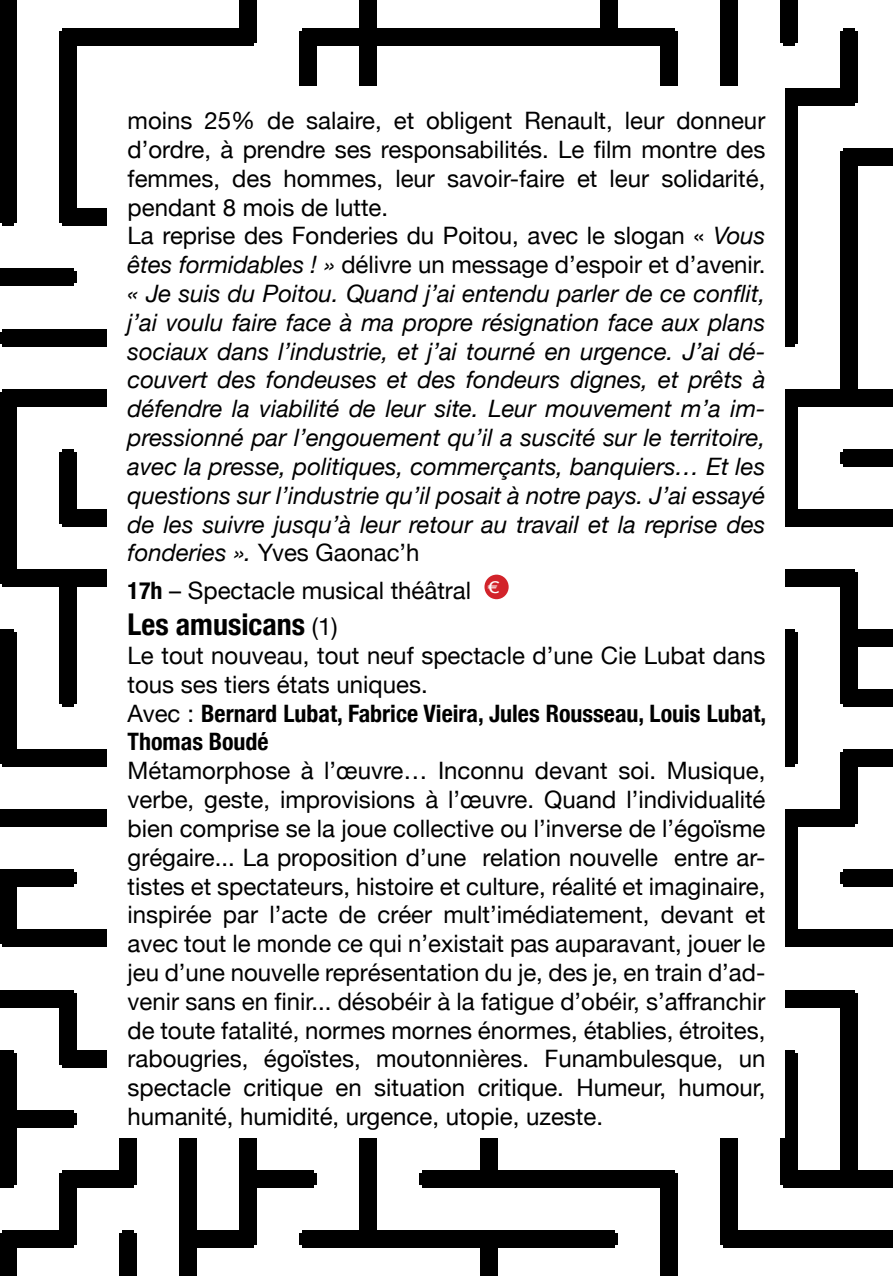
<style>
.page{position:relative;width:893px;height:1276px;background:#fff}
.page>*{position:absolute;margin:0;border:0;box-sizing:border-box;transform-origin:0 0}
.t1{font:700 condensed 30px "Helvetica Neue";color:#000}
.t2{font:24px/28.8px "Helvetica Neue";color:#000}
.t3{font:italic 24px/28.8px "Helvetica Neue";color:#000}
.s1{font-style:normal}
.s2{font-weight:700;font-stretch:condensed}
.s3{font-weight:400;font-stretch:normal;font-size:24px}
</style>
<div class="page">
<img style="left:0;top:0;width:893px;height:1276px">
<div style="left:108px;top:86px;width:677px;height:1051px;background:#fff"></div>
<div style="left:484px;top:574px;width:25px;height:25px;background:#d2232a;border-radius:50%"></div>
<p class="t3" style="left:128px;top:106px;width:639px"><span class="s1">moins 25% de salaire, et obligent Renault, leur donneur d’ordre, à prendre ses responsabilités. Le film montre des femmes, des hommes, leur savoir-faire et leur solidarité, pendant 8 mois de lutte.<br>La reprise des Fonderies du Poitou, avec le slogan «</span> Vous êtes formidables ! » <span class="s1">délivre un message d’espoir et d’avenir. </span>« Je suis du Poitou. Quand j’ai entendu parler de ce conflit, j’ai voulu faire face à ma propre résignation face aux plans sociaux dans l’industrie, et j’ai tourné en urgence. J’ai dé&shy;couvert des fondeuses et des fondeurs dignes, et prêts à défendre la viabilité de leur site. Leur mouvement m’a im&shy;pressionné par l’engouement qu’il a suscité sur le territoire, avec la presse, politiques, commerçants, banquiers… Et les questions sur l’industrie qu’il posait à notre pays. J’ai essayé de les suivre jusqu’à leur retour au travail et la reprise des fonderies ». <span class="s1">Yves Gaonac’h</span></p>
<p class="t2" style="left:128px;top:576px;width:373px"><span class="s2">17h</span> – Spectacle musical théâtral <sup>€</sup></p>
<p class="t1" style="left:128px;top:606px;width:212px">Les amusicans <span class="s3">(1)</span></p>
<p class="t2" style="left:128px;top:641px;width:640px">Le tout nouveau, tout neuf spectacle d’une Cie Lubat dans tous ses tiers états uniques.<br>Avec : <span class="s2">Bernard Lubat, Fabrice Vieira, Jules Rousseau, Louis Lubat, Thomas Boudé</span></p>
<p class="t2" style="left:128px;top:756px;width:639px;text-align:justify">Métamorphose à l’œuvre… Inconnu devant soi. Musique, verbe, geste, improvisions à l’œuvre. Quand l’individualité bien comprise se la joue collective ou l’inverse de l’égoïsme grégaire... La proposition d’une relation nouvelle entre ar&shy;tistes et spectateurs, histoire et culture, réalité et imaginaire, inspirée par l’acte de créer mult’imédiatement, devant et avec tout le monde ce qui n’existait pas auparavant, jouer le jeu d’une nouvelle représentation du je, des je, en train d’ad&shy;venir sans en finir... désobéir à la fatigue d’obéir, s’affranchir de toute fatalité, normes mornes énormes, établies, étroites, rabougries, égoïstes, moutonnières. Funambulesque, un spectacle critique en situation critique. Humeur, humour, humanité, humidité, urgence, utopie, uzeste.</p>
</div>
